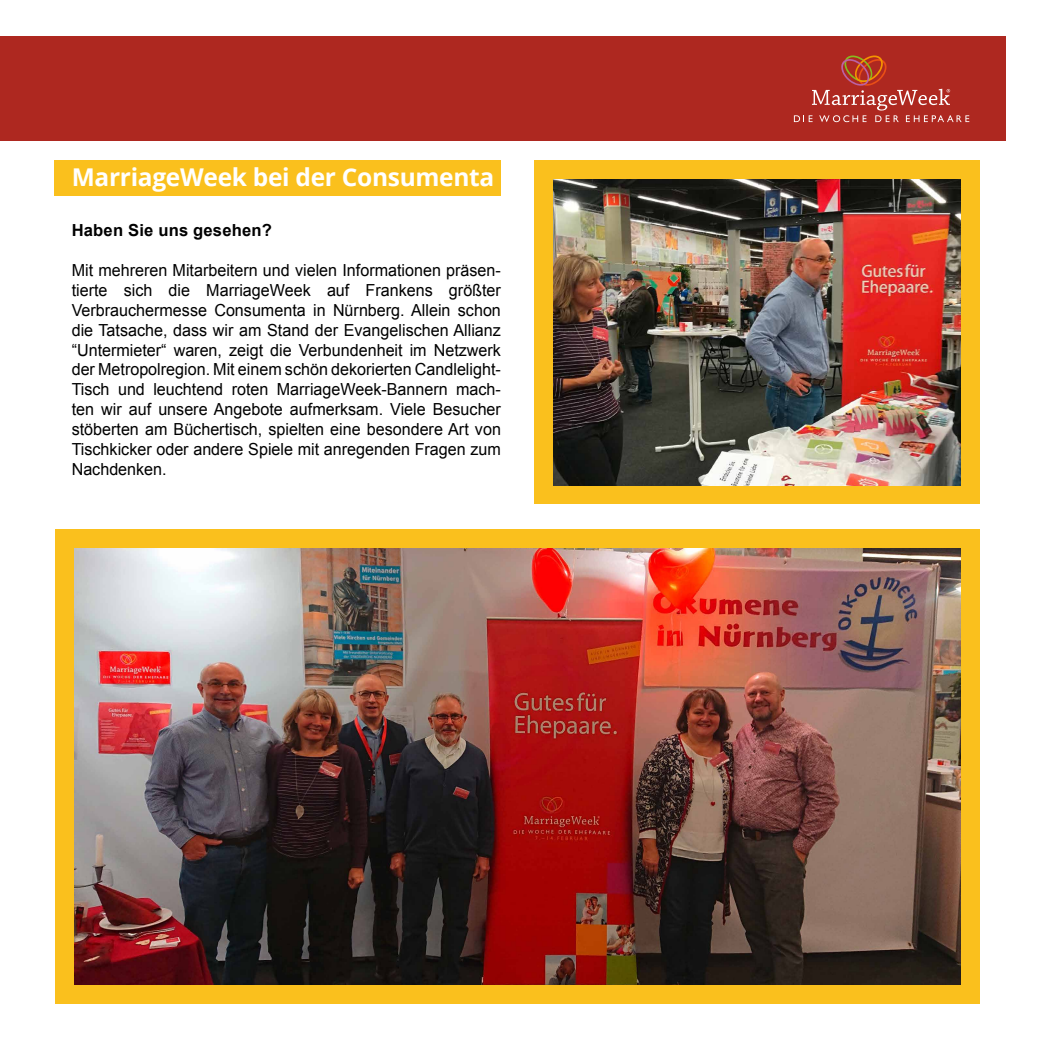
<style>
.page{position:relative;width:1042px;height:1042px;background:#fff}
.page>*{position:absolute;margin:0;border:0;box-sizing:border-box;transform-origin:0 0}
.t1{font:700 24.5px "Open Sans";letter-spacing:-.01em;color:#fff}
.t2{font:16.62px/19.9px "Arial";color:#000;text-align:justify}
.t3{font:700 16.62px "Arial";letter-spacing:.01em;color:#000}
</style>
<div class="page">
<div style="left:0;top:36px;width:1005px;height:104px;background:#ae2820"></div>
<svg style="left:794px;top:55px;width:175px;height:67px"></svg>
<div style="left:55px;top:161px;width:446px;height:35px;background:#fac01d"></div>
<div style="left:55px;top:528px;width:924px;height:475px;background:#fac01d"></div>
<img style="left:74px;top:548px;width:886px;height:437px">
<div style="left:533px;top:161px;width:446px;height:343px;background:#fac01d"></div>
<img style="left:553px;top:179px;width:407px;height:306px">
<h1 class="t1" style="left:72px;top:160px;width:424px">MarriageWeek bei der Consumenta</h1>
<p class="t3" style="left:72px;top:219px;width:202px">Haben Sie uns gesehen?</p>
<p class="t2" style="left:72px;top:260px;width:431px">Mit mehreren Mitarbeitern und vielen Informationen präsen&shy;tierte sich die MarriageWeek auf Frankens größter Verbrauchermesse Consumenta in Nürnberg. Allein schon die Tatsache, dass wir am Stand der Evangelischen Allianz “Untermieter“ waren, zeigt die Verbundenheit im Netzwerk der Metropolregion. Mit einem schön dekorierten Candlelight-Tisch und leuchtend roten MarriageWeek-Bannern mach&shy;ten wir auf unsere Angebote aufmerksam. Viele Besucher stöberten am Büchertisch, spielten eine besondere Art von Tischkicker oder andere Spiele mit anregenden Fragen zum Nachdenken.</p>
</div>
